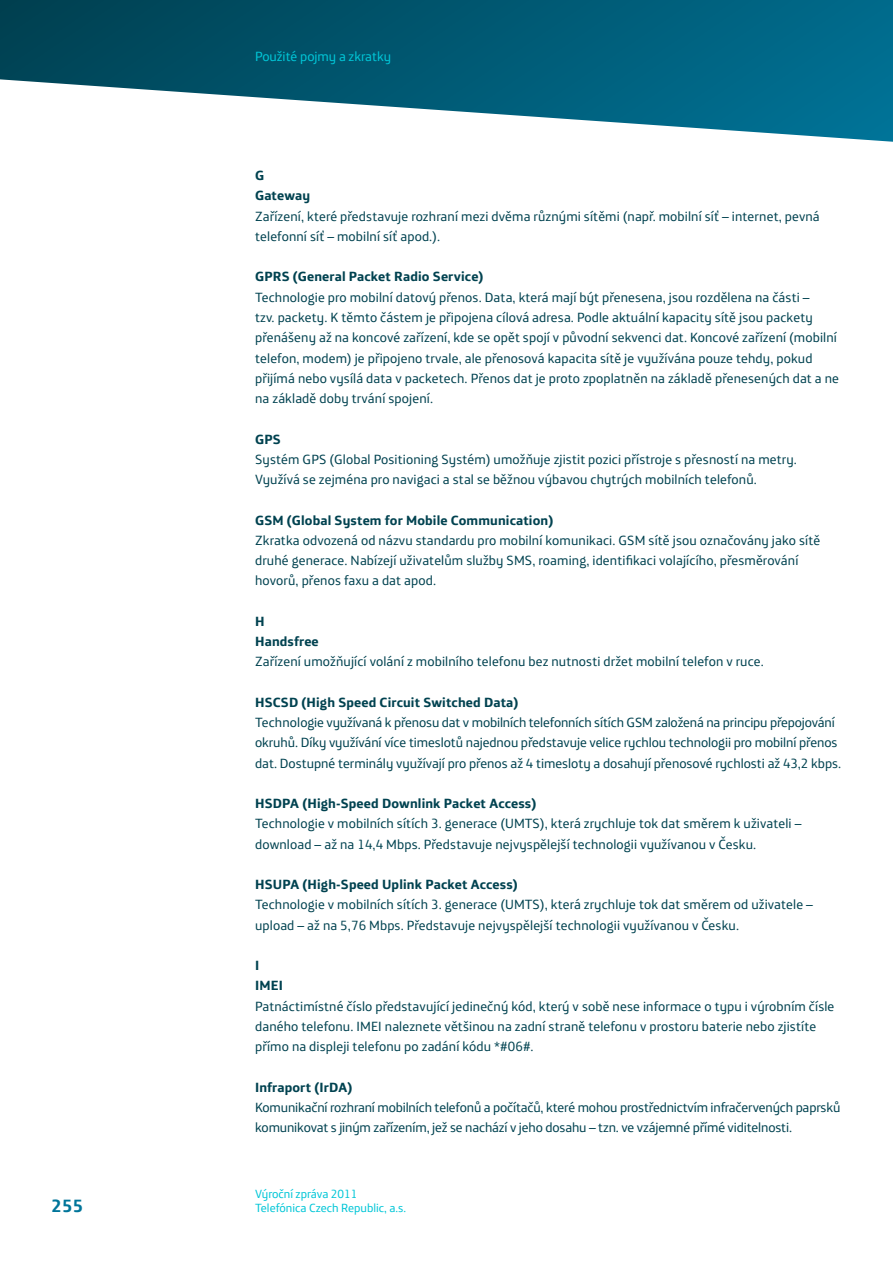
<style>
.page{position:relative;width:893px;height:1263px;background:#fff}
.page>*{position:absolute;margin:0;border:0;box-sizing:border-box;transform-origin:0 0}
.t1{font:700 18px "Telefonica Text";color:#00759a}
.t2{font:13.5px/20.2px "Telefonica Text";letter-spacing:.01em;color:#004250}
.t3{font:700 13.5px/20.2px "Telefonica Text";letter-spacing:.01em;color:#004250}
.t4{font:13.5px/20.2px "Telefonica Text";letter-spacing:-.01em;color:#004250}
.t5{font:13.5px "Telefonica Text";color:#00c6d7}
.t6{font:12px "Telefonica Text";color:#00c6d7}
</style>
<div class="page">
<svg style="left:0;top:0;width:893px;height:142px"></svg>
<p class="t5" style="left:255px;top:45px;width:137px">Použité pojmy a zkratky</p>
<p class="t3" style="left:255px;top:164px;width:57px">G<br>Gateway</p>
<p class="t2" style="left:255px;top:205px;width:566px">Zařízení, které představuje rozhraní mezi dvěma různými sítěmi (např. mobilní síť – internet, pevná telefonní síť – mobilní síť apod.).</p>
<p class="t3" style="left:255px;top:265px;width:230px">GPRS (General Packet Radio Service)</p>
<p class="t2" style="left:255px;top:286px;width:585px">Technologie pro mobilní datový přenos. Data, která mají být přenesena, jsou rozdělena na části –<br>tzv. packety. K těmto částem je připojena cílová adresa. Podle aktuální kapacity sítě jsou packety přenášeny až na koncové zařízení, kde se opět spojí v původní sekvenci dat. Koncové zařízení (mobilní telefon, modem) je připojeno trvale, ale přenosová kapacita sítě je využívána pouze tehdy, pokud přijímá nebo vysílá data v packetech. Přenos dat je proto zpoplatněn na základě přenesených dat a ne na základě doby trvání spojení.</p>
<p class="t3" style="left:255px;top:427px;width:27px">GPS</p>
<p class="t2" style="left:255px;top:448px;width:543px">Systém GPS (Global Positioning Systém) umožňuje zjistit pozici přístroje s přesností na metry.<br>Využívá se zejména pro navigaci a stal se běžnou výbavou chytrých mobilních telefonů.</p>
<p class="t3" style="left:255px;top:508px;width:300px">GSM (Global System for Mobile Communication)</p>
<p class="t2" style="left:255px;top:529px;width:567px">Zkratka odvozená od názvu standardu pro mobilní komunikaci. GSM sítě jsou označovány jako sítě druhé generace. Nabízejí uživatelům služby SMS, roaming, identifikaci volajícího, přesměrování hovorů, přenos faxu a dat apod.</p>
<p class="t3" style="left:255px;top:610px;width:65px">H<br>Handsfree</p>
<p class="t2" style="left:255px;top:650px;width:510px">Zařízení umožňující volání z mobilního telefonu bez nutnosti držet mobilní telefon v ruce.</p>
<p class="t3" style="left:255px;top:691px;width:265px">HSCSD (High Speed Circuit Switched Data)</p>
<p class="t2" style="left:255px;top:711px;width:588px">Technologie využívaná k přenosu dat v mobilních telefonních sítích GSM založená na principu přepojování okruhů. Díky využívání více timeslotů najednou představuje velice rychlou technologii pro mobilní přenos dat. Dostupné terminály využívají pro přenos až 4 timesloty a dosahují přenosové rychlosti až 43,2 kbps.</p>
<p class="t3" style="left:255px;top:792px;width:283px">HSDPA (High-Speed Downlink Packet Access)</p>
<p class="t2" style="left:255px;top:812px;width:548px">Technologie v mobilních sítích 3. generace (UMTS), která zrychluje tok dat směrem k uživateli – download – až na 14,4 Mbps. Představuje nejvyspělejší technologii využívanou v Česku.</p>
<p class="t3" style="left:255px;top:873px;width:264px">HSUPA (High-Speed Uplink Packet Access)</p>
<p class="t2" style="left:255px;top:893px;width:559px">Technologie v mobilních sítích 3. generace (UMTS), která zrychluje tok dat směrem od uživatele – upload – až na 5,76 Mbps. Představuje nejvyspělejší technologii využívanou v Česku.</p>
<p class="t3" style="left:255px;top:954px;width:29px">I<br>IMEI</p>
<p class="t2" style="left:255px;top:994px;width:581px">Patnáctimístné číslo představující jedinečný kód, který v sobě nese informace o typu i výrobním čísle daného telefonu. IMEI naleznete většinou na zadní straně telefonu v prostoru baterie nebo zjistíte přímo na displeji telefonu po zadání kódu *#06#.</p>
<p class="t3" style="left:255px;top:1075px;width:99px">Infraport (IrDA)</p>
<p class="t4" style="left:255px;top:1096px;width:587px">Komunikační rozhraní mobilních telefonů a počítačů, které mohou prostřednictvím infračervených paprsků komunikovat s jiným zařízením, jež se nachází v jeho dosahu – tzn. ve vzájemné přímé viditelnosti.</p>
<p class="t6" style="left:255px;top:1183px;width:104px">Výroční zpráva 2011</p>
<h1 class="t1" style="left:51px;top:1189px;width:34px">255</h1>
<p class="t6" style="left:255px;top:1198px;width:153px">Telefónica Czech Republic, a.s.</p>
</div>
